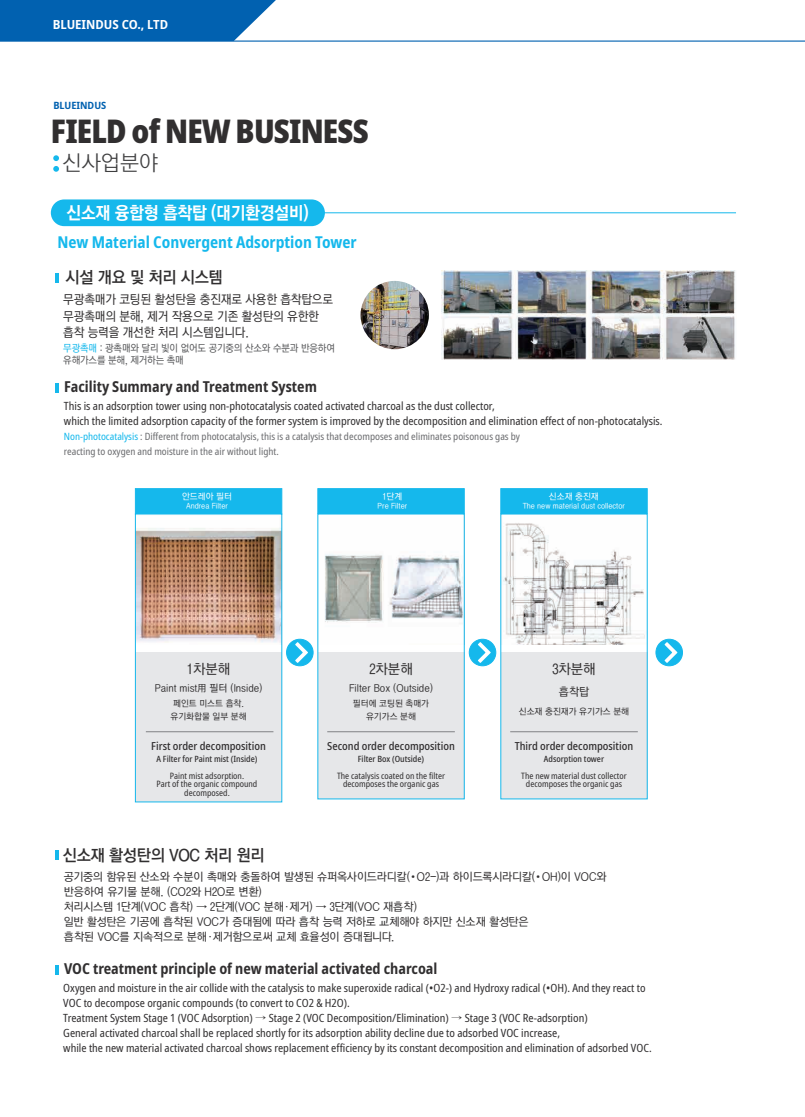
<style>
.page{position:relative;width:805px;height:1117px;background:#fff}
.page>*{position:absolute;margin:0;border:0;box-sizing:border-box;transform-origin:0 0}
.t1{font:900 condensed 32.5px "Noto Sans";letter-spacing:-.025em;color:#312f30}
.t2{font:21.25px "YGO520";color:#3e3e3f}
.t3{font:17.5px "YGO550";letter-spacing:-.02em;color:#fff;scale:.94 1}
.t4{font:700 condensed 16.25px "Noto Sans";color:#15b8ec}
.t5{font:16.25px "YGO540";letter-spacing:-.025em;color:#312f30}
.t6{font:700 condensed 15px "Noto Sans";color:#312f30}
.t7{font:13.75px "YGO530";color:#312f30}
.t8{font:12.5px/16.2px "YGO530";letter-spacing:-.015em;color:#312f30;scale:.95 1}
.t9{font:700 semi-condensed 12.5px "Noto Sans";color:#fff}
.t10{font:condensed 11.25px/15px "Noto Sans";color:#312f30}
.t11{font:11.25px/15px "YGO530";letter-spacing:-.02em;color:#312f30}
.t12{font:500 condensed 11.25px "Noto Sans";color:#312f30}
.t13{font:condensed 10px/15px "Noto Sans";color:#6c6d70}
.t14{font:10px/12.5px "YGO530";letter-spacing:-.015em;color:#57585a;scale:.95 1}
.t15{font:10px "YGO530";color:#312f30}
.t16{font:700 semi-condensed 10px "Noto Sans";color:#0161b0}
.t17{font:condensed 8.75px/8.8px "Noto Sans";color:#312f30;text-align:center}
.t18{font:500 condensed 8.75px "Noto Sans";color:#312f30}
.t19{font:8.75px/12.5px "YGO530";color:#312f30;text-align:center}
.t20{font:8.75px "YGO530";color:#fff}
.t21{font:7.5px "YGO530";color:#fff}
.s1{color:#15b8ec}
.s2{font-family:"Adobe Myungjo Std";font-weight:500;font-stretch:normal}
</style>
<div class="page">
<hr style="left:0;top:40px;width:804px;height:2px;background:#0161b0">
<svg style="left:0;top:0;width:276px;height:41px;background:#136cb5"></svg>
<div style="left:135px;top:488px;width:147px;height:26px;background:#15b8ec;border:1px solid #15b8ec"></div>
<div style="left:317px;top:488px;width:147px;height:26px;background:#15b8ec;border:1px solid #15b8ec"></div>
<div style="left:500px;top:488px;width:147px;height:26px;background:#15b8ec;border:1px solid #15b8ec"></div>
<div style="left:51px;top:199px;width:274px;height:27px;background:#15b8ec;border-radius:13px"></div>
<hr style="left:251px;top:212px;width:484px;height:1px;background:#15b8ec">
<img style="left:137px;top:528px;width:143px;height:115px">
<img style="left:325px;top:554px;width:137px;height:69px">
<img style="left:503px;top:523px;width:142px;height:121px">
<div style="left:135px;top:652px;width:147px;height:149px;background:#e6e7e9"></div>
<div style="left:135px;top:513px;width:147px;height:288px;border:1px solid #15b8ec"></div>
<div style="left:318px;top:652px;width:146px;height:146px;background:#e6e7e9"></div>
<div style="left:500px;top:652px;width:147px;height:146px;background:#e6e7e9"></div>
<hr style="left:146px;top:731px;width:127px;height:1px;background:#808285">
<hr style="left:327px;top:731px;width:127px;height:1px;background:#808285">
<hr style="left:510px;top:731px;width:127px;height:1px;background:#808285">
<svg style="left:55px;top:273px;width:4px;height:9px"></svg>
<svg style="left:55px;top:383px;width:4px;height:9px"></svg>
<svg style="left:55px;top:850px;width:4px;height:9px"></svg>
<hr style="left:55px;top:964px;width:4px;height:10px;background:#15b8ec">
<div style="left:286px;top:639px;width:27px;height:26px;background:#15b8ec;border-radius:50%"></div>
<div style="left:286px;top:639px;width:27px;height:26px;border:1px solid #15b8ec;border-radius:50%"></div>
<svg style="left:295px;top:642px;width:13px;height:20px"></svg>
<div style="left:469px;top:639px;width:26px;height:26px;background:#15b8ec;border-radius:50%"></div>
<div style="left:469px;top:639px;width:27px;height:26px;border:1px solid #15b8ec;border-radius:50%"></div>
<svg style="left:478px;top:642px;width:12px;height:20px"></svg>
<div style="left:655px;top:639px;width:27px;height:26px;background:#15b8ec;border-radius:50%"></div>
<div style="left:655px;top:639px;width:27px;height:26px;border:1px solid #15b8ec;border-radius:50%"></div>
<svg style="left:664px;top:642px;width:13px;height:20px"></svg>
<img style="left:441px;top:271px;width:294px;height:88px">
<img style="left:360px;top:281px;width:69px;height:68px;border-radius:34px">
<svg style="left:53px;top:155px;width:6px;height:17px"></svg>
<p class="t9" style="left:53px;top:16px;width:117px">BLUEINDUS CO., LTD</p>
<p class="t16" style="left:53px;top:98px;width:54px">BLUEINDUS</p>
<h1 class="t1" style="left:51px;top:106px;width:319px">FIELD of NEW BUSINESS</h1>
<h2 class="t2" style="left:63px;top:151px;width:97px">신사업분야</h2>
<h3 class="t3" style="left:67px;top:203px;width:259px">신소재 융합형 흡착탑 (대기환경설비)</h3>
<h3 class="t4" style="left:57px;top:231px;width:300px">New Material Convergent Adsorption Tower</h3>
<h3 class="t5" style="left:65px;top:269px;width:159px">시설 개요 및 처리 시스템</h3>
<p class="t8" style="left:63px;top:292px;width:285px">무광촉매가 코팅된 활성탄을 충진재로 사용한 흡착탑으로 무광촉매의 분해, 제거 작용으로 기존 활성탄의 유한한 흡착 능력을 개선한 처리 시스템입니다.</p>
<p class="t14" style="left:63px;top:342px;width:287px"><span class="s1">무광촉매</span> : 광촉매와 달리 빛이 없어도 공기중의 산소와 수분과 반응하여 유해가스를 분해, 제거하는 촉매</p>
<p class="t10" style="left:64px;top:398px;width:600px">This is an adsorption tower using non-photocatalysis coated activated charcoal as the dust collector,<br>which the limited adsorption capacity of the former system is improved by the decomposition and elimination effect of non-photocatalysis.</p>
<p class="t13" style="left:64px;top:428px;width:457px"><span class="s1">Non-photocatalysis</span> : Different from photocatalysis, this is a catalysis that decomposes and eliminates poisonous gas by reacting to oxygen and moisture in the air without light.</p>
<h3 class="t6" style="left:64px;top:376px;width:254px">Facility Summary and Treatment System</h3>
<p class="t20" style="left:182px;top:492px;width:51px">안드레아 필터</p>
<p class="t20" style="left:382px;top:491px;width:21px">1단계</p>
<p class="t20" style="left:548px;top:491px;width:51px">신소재 충진재</p>
<p class="t21" style="left:186px;top:502px;width:43px">Andrea Filter</p>
<p class="t21" style="left:377px;top:502px;width:31px">Pre Filter</p>
<p class="t21" style="left:522px;top:502px;width:104px">The new material dust collector</p>
<p class="t7" style="left:187px;top:662px;width:45px">1차분해</p>
<p class="t7" style="left:369px;top:662px;width:45px">2차분해</p>
<p class="t7" style="left:552px;top:662px;width:45px">3차분해</p>
<p class="t15" style="left:155px;top:683px;width:109px">Paint mist用 필터 (Inside)</p>
<p class="t19" style="left:170px;top:697px;width:78px">페인트 미스트 흡착. 유기화합물 일부 분해</p>
<p class="t19" style="left:353px;top:697px;width:78px">필터에 코팅된 촉매가 유기가스 분해</p>
<p class="t18" style="left:156px;top:752px;width:102px">A Filter for Paint mist (Inside)</p>
<p class="t18" style="left:358px;top:752px;width:68px">Filter Box (Outside)</p>
<p class="t18" style="left:543px;top:752px;width:62px">Adsorption tower</p>
<p class="t17" style="left:157px;top:771px;width:102px">Paint mist adsorption.<br>Part of the organic compound decomposed.</p>
<p class="t17" style="left:337px;top:771px;width:109px">The catalysis coated on the filter decomposes the organic gas</p>
<p class="t17" style="left:521px;top:771px;width:107px">The new material dust collector decomposes the organic gas</p>
<p class="t15" style="left:349px;top:683px;width:85px">Filter Box (Outside)</p>
<p class="t11" style="left:559px;top:684px;width:32px">흡착탑</p>
<p class="t19" style="left:518px;top:705px;width:112px">신소재 충진재가 유기가스 분해</p>
<p class="t12" style="left:151px;top:738px;width:116px">First order decomposition</p>
<p class="t12" style="left:327px;top:738px;width:129px">Second order decomposition</p>
<p class="t12" style="left:514px;top:738px;width:120px">Third order decomposition</p>
<h3 class="t5" style="left:63px;top:846px;width:204px">신소재 활성탄의 VOC 처리 원리</h3>
<p class="t11" style="left:64px;top:869px;width:544px">공기중의 함유된 산소와 수분이 촉매와 충돌하여 발생된 슈퍼옥사이드라디칼(•O2-)과 하이드록시라디칼(•OH)이 VOC와 반응하여 유기물 분해. (CO2와 H2O로 변환)<br>처리시스템 1단계(VOC 흡착) → 2단계(VOC 분해·제거) → 3단계(VOC 재흡착)<br>일반 활성탄은 기공에 흡착된 VOC가 증대됨에 따라 흡착 능력 저하로 교체해야 하지만 신소재 활성탄은<br>흡착된 VOC를 지속적으로 분해·제거함으로써 교체 효율성이 증대됩니다.</p>
<h3 class="t6" style="left:64px;top:957px;width:375px">VOC treatment principle of new material activated charcoal</h3>
<p class="t10" style="left:63px;top:980px;width:589px">Oxygen and moisture in the air collide with the catalysis to make superoxide radical (•O2-) and Hydroxy radical (•OH). And they react to VOC to decompose organic compounds (to convert to CO2 &amp; H2O).<br>Treatment System Stage 1 (VOC Adsorption) <span class="s2">→</span> Stage 2 (VOC Decomposition/Elimination) <span class="s2">→</span> Stage 3 (VOC Re-adsorption)<br>General activated charcoal shall be replaced shortly for its adsorption ability decline due to adsorbed VOC increase,<br>while the new material activated charcoal shows replacement efficiency by its constant decomposition and elimination of adsorbed VOC.</p>
</div>
